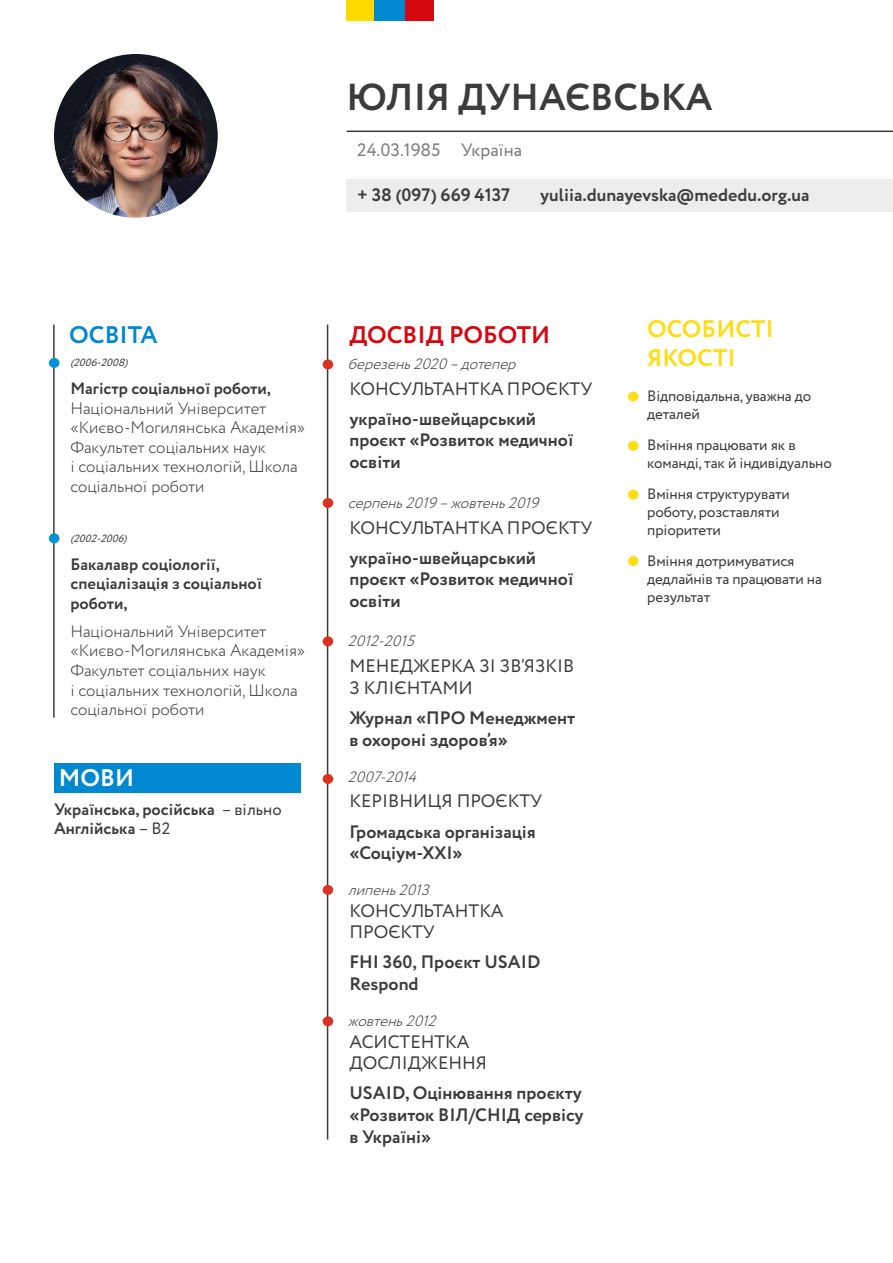
<style>
.page{position:relative;width:893px;height:1263px;background:#fff}
.page>*{position:absolute;margin:0;border:0;box-sizing:border-box;transform-origin:0 0}
.t1{font:700 37.5px "Circe";color:#3c3c3b}
.t2{font:700 24px/28.8px "Circe";color:#ffdd14}
.t3{font:700 24px "Circe";color:#d70710}
.t4{font:700 24px "Circe";color:#0089d0}
.t5{font:700 24px "Circe";color:#fff}
.t6{font:700 18px/21.6px "Circe";color:#3c3c3b}
.t7{font:18px/21.6px "Circe";color:#3c3c3b}
.t8{font:18px "Circe";color:#7c7b7b}
.t9{font:300 16.5px/19.5px "Circe";color:#3c3c3b}
.t10{font:700 16.5px/19.5px "Circe";color:#3c3c3b}
.t11{font:15px/18px "Circe";letter-spacing:-.01em;color:#3c3c3b}
.t12{font:italic 300 15px "Circe";color:#3c3c3b}
.t13{font:italic 10.5px "Circe";color:#3c3c3b}
.s1{font-weight:400}
</style>
<div class="page">
<div style="left:54px;top:763px;width:246px;height:30px;background:#0089d0"></div>
<hr style="left:327px;top:325px;width:1px;height:815px;background:#3c3c3b">
<hr style="left:53px;top:325px;width:2px;height:393px;background:#3c3c3b">
<img style="left:54px;top:54px;width:164px;height:164px;border-radius:82px">
<div style="left:347px;top:179px;width:546px;height:33px;background:#ededed"></div>
<hr style="left:347px;top:131px;width:546px;height:1px;background:#3c3c3b">
<div style="left:347px;top:0;width:28px;height:21px;background:#ffda00"></div>
<div style="left:405px;top:0;width:28px;height:21px;background:#d70710"></div>
<div style="left:375px;top:0;width:30px;height:21px;background:#0089d0"></div>
<div style="left:323px;top:359px;width:10px;height:10px;background:#db3120;border-radius:50%"></div>
<div style="left:49px;top:358px;width:10px;height:10px;background:#0093d6;border-radius:50%"></div>
<div style="left:49px;top:533px;width:10px;height:10px;background:#0093d6;border-radius:50%"></div>
<div style="left:628px;top:391px;width:10px;height:10px;background:#ffdd14;border-radius:50%"></div>
<div style="left:628px;top:441px;width:10px;height:10px;background:#ffdd14;border-radius:50%"></div>
<div style="left:628px;top:490px;width:10px;height:10px;background:#ffdd14;border-radius:50%"></div>
<div style="left:628px;top:556px;width:10px;height:10px;background:#ffdd14;border-radius:50%"></div>
<div style="left:323px;top:885px;width:10px;height:10px;background:#db3120;border-radius:50%"></div>
<div style="left:323px;top:1016px;width:10px;height:10px;background:#db3120;border-radius:50%"></div>
<div style="left:323px;top:636px;width:10px;height:10px;background:#db3120;border-radius:50%"></div>
<div style="left:323px;top:774px;width:10px;height:10px;background:#db3120;border-radius:50%"></div>
<div style="left:323px;top:498px;width:10px;height:10px;background:#db3120;border-radius:50%"></div>
<h1 class="t1" style="left:347px;top:72px;width:367px">ЮЛІЯ ДУНАЄВСЬКА</h1>
<p class="t8" style="left:357px;top:138px;width:166px">24.03.1985 Україна</p>
<p class="t6" style="left:357px;top:184px;width:154px">+ 38 (097) 669 4137</p>
<p class="t6" style="left:540px;top:184px;width:271px">yuliia.dunayevska@mededu.org.ua</p>
<h2 class="t4" style="left:69px;top:319px;width:90px">ОСВІТА</h2>
<p class="t13" style="left:70px;top:356px;width:62px">(2006-2008)</p>
<p class="t10" style="left:70px;top:380px;width:202px">Магістр соціальної роботи,</p>
<p class="t9" style="left:70px;top:399px;width:236px">Національний Університет «Києво-Могилянська Академія»<br>Факультет соціальних наук<br>і соціальних технологій, Школа соціальної роботи</p>
<p class="t13" style="left:70px;top:531px;width:62px">(2002-2006)</p>
<p class="t10" style="left:70px;top:555px;width:193px">Бакалавр соціології, спеціалізація з соціальної роботи,</p>
<p class="t9" style="left:70px;top:622px;width:236px">Національний Університет «Києво-Могилянська Академія»<br>Факультет соціальних наук<br>і соціальних технологій, Школа соціальної роботи</p>
<h2 class="t5" style="left:59px;top:761px;width:77px">МОВИ</h2>
<p class="t10" style="left:54px;top:800px;width:229px">Українська, російська <span class="s1">– вільно<br></span>Англійська <span class="s1">– B2</span></p>
<h2 class="t3" style="left:349px;top:319px;width:202px">ДОСВІД РОБОТИ</h2>
<p class="t12" style="left:348px;top:354px;width:175px">березень2020 –дотепер</p>
<p class="t7" style="left:349px;top:378px;width:244px">КОНСУЛЬТАНТКА ПРОЄКТУ</p>
<p class="t6" style="left:349px;top:409px;width:226px">україно-швейцарський проєкт «Розвиток медичної освіти</p>
<p class="t12" style="left:348px;top:493px;width:197px">серпень2019 –жовтень2019</p>
<p class="t7" style="left:349px;top:517px;width:244px">КОНСУЛЬТАНТКА ПРОЄКТУ</p>
<p class="t6" style="left:349px;top:547px;width:226px">україно-швейцарський проєкт «Розвиток медичної освіти</p>
<p class="t12" style="left:348px;top:631px;width:73px">2012-2015</p>
<p class="t7" style="left:349px;top:656px;width:226px">МЕНЕДЖЕРКА ЗІ ЗВ’ЯЗКІВ<br>З КЛІЄНТАМИ</p>
<p class="t6" style="left:349px;top:708px;width:227px">Журнал «ПРО Менеджмент в охороні здоров’я»</p>
<p class="t12" style="left:348px;top:767px;width:75px">2007-2014</p>
<p class="t7" style="left:349px;top:791px;width:194px">КЕРІВНИЦЯ ПРОЄКТУ</p>
<p class="t6" style="left:349px;top:821px;width:188px">Громадська організація «Соціум-ХХІ»</p>
<p class="t12" style="left:348px;top:880px;width:88px">липень2013</p>
<p class="t7" style="left:349px;top:900px;width:156px">КОНСУЛЬТАНТКА<br>ПРОЄКТУ</p>
<p class="t6" style="left:349px;top:952px;width:192px">FHI 360, Проєкт USAID<br>Respond</p>
<p class="t12" style="left:348px;top:1011px;width:95px">жовтень2012</p>
<p class="t7" style="left:349px;top:1031px;width:139px">АСИСТЕНТКА<br>ДОСЛІДЖЕННЯ</p>
<p class="t6" style="left:349px;top:1083px;width:236px;text-align:justify">USAID, Оцінювання проєкту «Розвиток ВІЛ/СНІД сервісу в Україні»</p>
<h2 class="t2" style="left:647px;top:316px;width:128px">ОСОБИСТІ<br>ЯКОСТІ</h2>
<p class="t11" style="left:647px;top:388px;width:166px">Відповідальна, уважна до деталей</p>
<p class="t11" style="left:647px;top:437px;width:186px">Вміння працювати як в команді, так й індивідуально</p>
<p class="t11" style="left:647px;top:485px;width:144px">Вміння структурувати роботу, розставляти пріоритети</p>
<p class="t11" style="left:647px;top:552px;width:176px">Вміння дотримуватися дедлайнів та працювати на результат</p>
</div>
